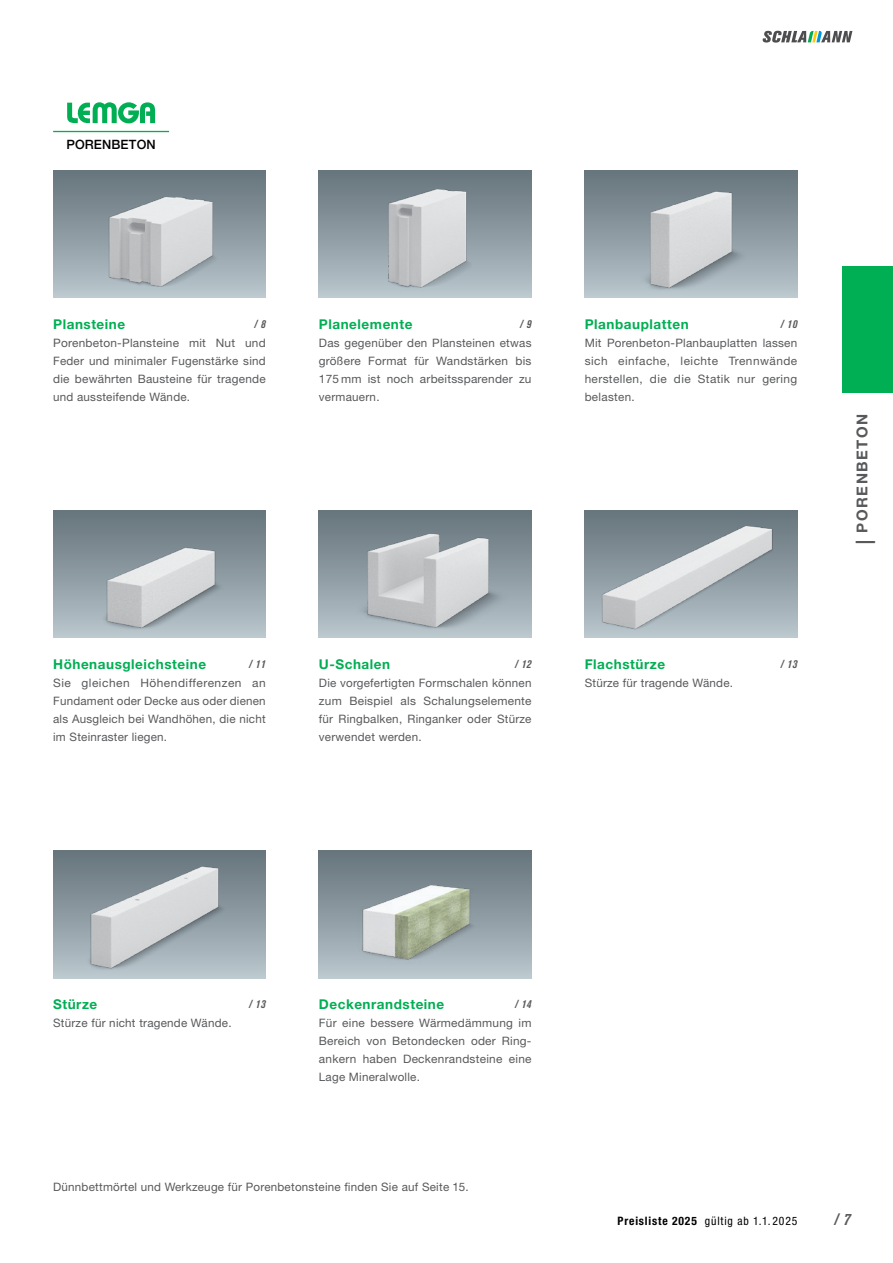
<style>
.page{position:relative;width:893px;height:1263px;background:#fff}
.page>*{position:absolute;margin:0;border:0;box-sizing:border-box;transform-origin:0 0}
.t1{font:italic 700 condensed 16.5px "Akzidenz Grotesk BQ";color:#58595b}
.t2{font:700 15px "Helvetica Neue LT Std";letter-spacing:.1em;color:#58595b}
.t3{font:700 13.5px "Helvetica Neue LT Std";letter-spacing:.04em;color:#00ae53}
.t4{font:500 12.75px "Helvetica Neue";letter-spacing:.01em;color:#000}
.t5{font:11.7px/18px "Helvetica Neue LT Std";letter-spacing:.02em;color:#58595b;text-align:justify}
.t6{font:condensed 11.7px "Helvetica Neue LT Std";letter-spacing:.07em;color:#000}
.t7{font:italic 700 condensed 11.7px "Akzidenz Grotesk BQ";letter-spacing:.05em;color:#58595b}
.s1{font-size:27px}
.s2{font-weight:700}
</style>
<div class="page">
<svg style="left:763px;top:31px;width:89px;height:12px"></svg>
<div style="left:842px;top:266px;width:51px;height:126px;background:#00ae53"></div>
<svg style="left:67px;top:102px;width:88px;height:22px"></svg>
<hr style="left:53px;top:131px;width:116px;height:1px;background:#00ae53">
<img style="left:319px;top:850px;width:212px;height:128px">
<img style="left:53px;top:510px;width:213px;height:128px">
<img style="left:585px;top:510px;width:212px;height:128px">
<img style="left:320px;top:510px;width:211px;height:128px">
<img style="left:585px;top:170px;width:212px;height:128px">
<img style="left:53px;top:850px;width:213px;height:128px">
<img style="left:53px;top:170px;width:213px;height:128px">
<img style="left:319px;top:170px;width:212px;height:128px">
<p class="t4" style="left:66px;top:134px;width:91px">PORENBETON</p>
<p class="t3" style="left:53px;top:315px;width:74px">Plansteine</p>
<p class="t5" style="left:53px;top:333px;width:214px">Porenbeton-Plansteine mit Nut und Feder und minimaler Fugenstärke sind die bewährten Bausteine für tragende und aussteifende Wände.</p>
<p class="t3" style="left:319px;top:315px;width:95px">Planelemente</p>
<p class="t5" style="left:319px;top:333px;width:214px">Das gegenüber den Plansteinen etwas größere Format für Wandstärken bis 175 mm ist noch arbeitssparender zu vermauern.</p>
<p class="t3" style="left:585px;top:315px;width:106px">Planbauplatten</p>
<p class="t5" style="left:585px;top:333px;width:214px">Mit Porenbeton-Planbauplatten lassen sich einfache, leichte Trennwände herstellen, die die Statik nur gering belasten.</p>
<p class="t7" style="left:254px;top:317px;width:13px">/ 8</p>
<p class="t7" style="left:520px;top:317px;width:13px">/ 9</p>
<p class="t7" style="left:781px;top:317px;width:18px">/ 10</p>
<p class="t3" style="left:319px;top:656px;width:73px">U-Schalen</p>
<p class="t5" style="left:319px;top:673px;width:214px">Die vorgefertigten Formschalen können zum Beispiel als Schalungselemente für Ringbalken, Ringanker oder Stürze verwendet werden.</p>
<p class="t3" style="left:53px;top:656px;width:154px">Höhenausgleichsteine</p>
<p class="t5" style="left:53px;top:673px;width:214px">Sie gleichen Höhendifferenzen an Fundament oder Decke aus oder dienen als Ausgleich bei Wandhöhen, die nicht im Steinraster liegen.</p>
<p class="t7" style="left:249px;top:657px;width:18px">/ 11</p>
<p class="t7" style="left:515px;top:657px;width:18px">/ 12</p>
<p class="t3" style="left:585px;top:656px;width:82px">Flachstürze</p>
<p class="t7" style="left:781px;top:657px;width:18px">/ 13</p>
<p class="t5" style="left:585px;top:673px;width:150px">Stürze für tragende Wände.</p>
<p class="t2" style="left:853px;top:544px;width:132px;rotate:-90deg"><span class="s1">l</span> PORENBETON</p>
<p class="t3" style="left:53px;top:996px;width:46px">Stürze</p>
<p class="t7" style="left:249px;top:997px;width:18px">/ 13</p>
<p class="t5" style="left:53px;top:1014px;width:180px">Stürze für nicht tragende Wände.</p>
<p class="t3" style="left:319px;top:996px;width:127px">Deckenrandsteine</p>
<p class="t5" style="left:319px;top:1014px;width:214px">Für eine bessere Wärmedämmung im Bereich von Betondecken oder Ring&shy;ankern haben Deckenrandsteine eine Lage Mineralwolle.</p>
<p class="t7" style="left:515px;top:997px;width:18px">/ 14</p>
<p class="t5" style="left:53px;top:1177px;width:417px">Dünnbettmörtel und Werkzeuge für Porenbetonsteine finden Sie auf Seite 15.</p>
<p class="t6" style="left:618px;top:1213px;width:181px"><span class="s2">Preisliste 2025</span> gültig ab 1.1.2025</p>
<h1 class="t1" style="left:834px;top:1209px;width:18px">/ 7</h1>
</div>
